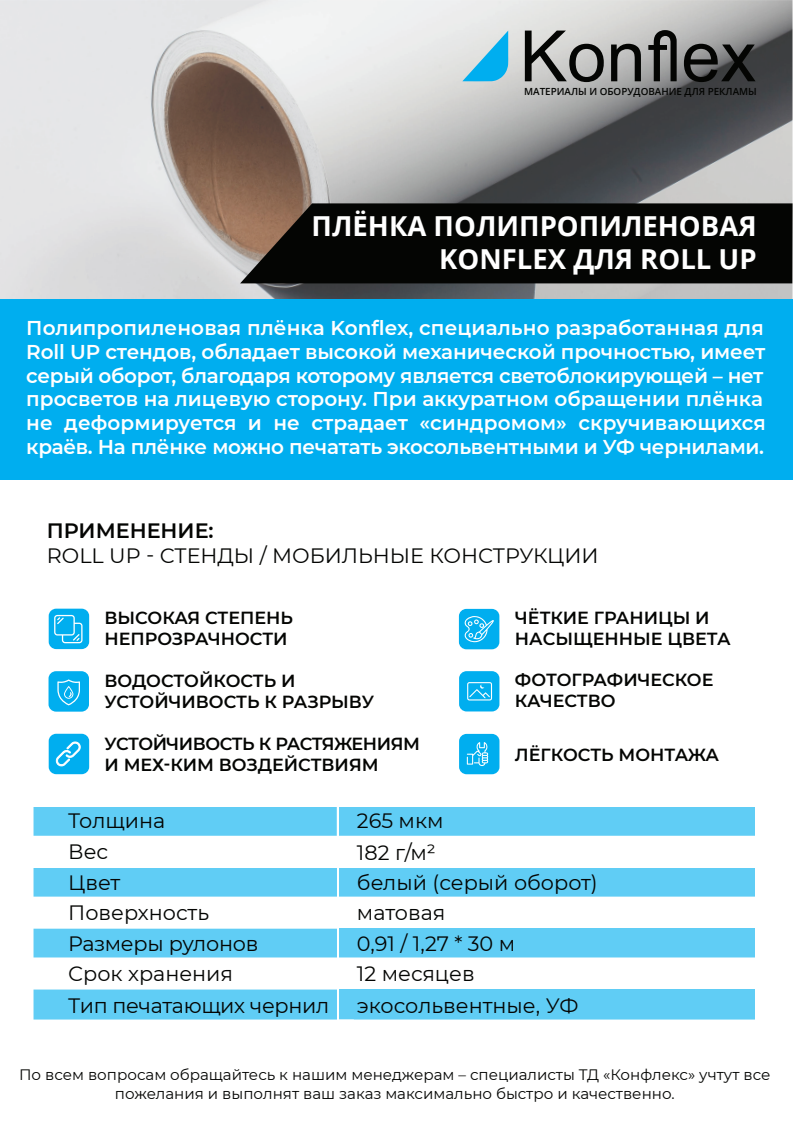
<style>
.page{position:relative;width:793px;height:1125px;background:#fff}
.page>*{position:absolute;margin:0;border:0;box-sizing:border-box;transform-origin:0 0}
.t1{font:700 27.5px/33px "Open Sans";color:#fff;text-align:right}
.t2{font:20.75px/30.5px "Montserrat";color:#040503}
.t3{font:600 20.75px "Montserrat";color:#040503}
.t4{font:600 20px/23.8px "Montserrat";letter-spacing:-.005em;color:#fff}
.t5{font:600 17.5px/21px "Montserrat";color:#040503}
.t6{font:600 17.5px/21px "Montserrat";letter-spacing:-.025em;color:#040503}
.t7{font:15.12px/18.5px "Montserrat";color:#040503;text-align:center}
.t8{font:600 9.88px "Open Sans";color:#040503}
</style>
<div class="page">
<div style="left:49px;top:734px;width:40px;height:40px;background:#00aeef;border-radius:7px"></div>
<svg style="left:56px;top:742px;width:24px;height:24px"></svg>
<div style="left:459px;top:609px;width:40px;height:40px;background:#00aeef;border-radius:7px"></div>
<svg style="left:464px;top:616px;width:30px;height:26px"></svg>
<div style="left:459px;top:734px;width:40px;height:40px;background:#00aeef;border-radius:7px"></div>
<svg style="left:466px;top:742px;width:22px;height:24px"></svg>
<div style="left:459px;top:671px;width:40px;height:40px;background:#00aeef;border-radius:7px"></div>
<svg style="left:467px;top:682px;width:25px;height:19px"></svg>
<div style="left:48px;top:671px;width:41px;height:41px;background:#00aeef;border-radius:7px"></div>
<svg style="left:0;top:0;width:792px;height:299px;background:#b6b4b4"></svg>
<svg style="left:683px;top:44px;width:72px;height:38px;background:#3f4040"></svg>
<svg style="left:611px;top:44px;width:30px;height:37px"></svg>
<svg style="left:525px;top:31px;width:78px;height:51px;background:#888987"></svg>
<svg style="left:648px;top:30px;width:28px;height:51px"></svg>
<svg style="left:462px;top:31px;width:46px;height:50px;background:#78c9e7"></svg>
<div style="left:0;top:299px;width:792px;height:181px;background:#00aeef"></div>
<svg style="left:240px;top:203px;width:552px;height:80px;background:#0f0d0a"></svg>
<svg style="left:33px;top:807px;width:722px;height:213px"></svg>
<hr style="left:336px;top:806px;width:2px;height:215px;background:#fff">
<div style="left:49px;top:609px;width:40px;height:40px;background:#00aeef;border-radius:7px"></div>
<svg style="left:57px;top:679px;width:23px;height:26px"></svg>
<svg style="left:54px;top:615px;width:28px;height:28px"></svg>
<p class="t8" style="left:524px;top:85px;width:234px">МАТЕРИАЛЫ И ОБОРУДОВАНИЕ ДЛЯ РЕКЛАМЫ</p>
<h1 class="t1" style="left:311px;top:209px;width:446px">ПЛЁНКА ПОЛИПРОПИЛЕНОВАЯ<br>KONFLEX ДЛЯ ROLL UP</h1>
<p class="t4" style="left:26px;top:315px;width:741px">Полипропиленовая плёнка Konflex, специально разработанная для Roll UP стендов, обладает высокой механической прочностью, имеет серый оборот, благодаря которому является светоблокирующей – нет просветов на лицевую сторону. При аккуратном обращении плёнка не деформируется и не страдает «синдромом» скручивающихся краёв. На плёнке можно печатать экосольвентными и УФ чернилами.</p>
<p class="t3" style="left:47px;top:516px;width:168px">ПРИМЕНЕНИЕ:</p>
<p class="t2" style="left:47px;top:540px;width:553px">ROLL UP - СТЕНДЫ / МОБИЛЬНЫЕ КОНСТРУКЦИИ</p>
<p class="t5" style="left:104px;top:607px;width:190px">ВЫСОКАЯ СТЕПЕНЬ<br>НЕПРОЗРАЧНОСТИ</p>
<p class="t5" style="left:104px;top:670px;width:271px">ВОДОСТОЙКОСТЬ И<br>УСТОЙЧИВОСТЬ К РАЗРЫВУ</p>
<p class="t6" style="left:104px;top:732px;width:317px">УСТОЙЧИВОСТЬ К РАСТЯЖЕНИЯМ<br>И МЕХ-КИМ ВОЗДЕЙСТВИЯМ</p>
<p class="t5" style="left:515px;top:607px;width:217px">ЧЁТКИЕ ГРАНИЦЫ И<br>НАСЫЩЕННЫЕ ЦВЕТА</p>
<p class="t5" style="left:515px;top:669px;width:200px">ФОТОГРАФИЧЕСКОЕ<br>КАЧЕСТВО</p>
<p class="t5" style="left:515px;top:743px;width:206px">ЛЁГКОСТЬ МОНТАЖА</p>
<p class="t2" style="left:68px;top:805px;width:192px">Толщина<br>Вес<br>Цвет<br>Поверхность<br>Размеры рулонов<br>Срок хранения</p>
<p class="t2" style="left:68px;top:990px;width:262px">Тип печатающих чернил</p>
<p class="t2" style="left:357px;top:805px;width:242px">265 мкм<br>182 г/м²<br>белый (серый оборот) матовая<br>0,91 / 1,27 * 30 м<br>12 месяцев</p>
<p class="t2" style="left:357px;top:990px;width:223px">экосольвентные, УФ</p>
<p class="t7" style="left:19px;top:1065px;width:752px">По всем вопросам обращайтесь к нашим менеджерам – специалисты ТД «Конфлекс» учтут все пожелания и выполнят ваш заказ максимально быстро и качественно.</p>
</div>
